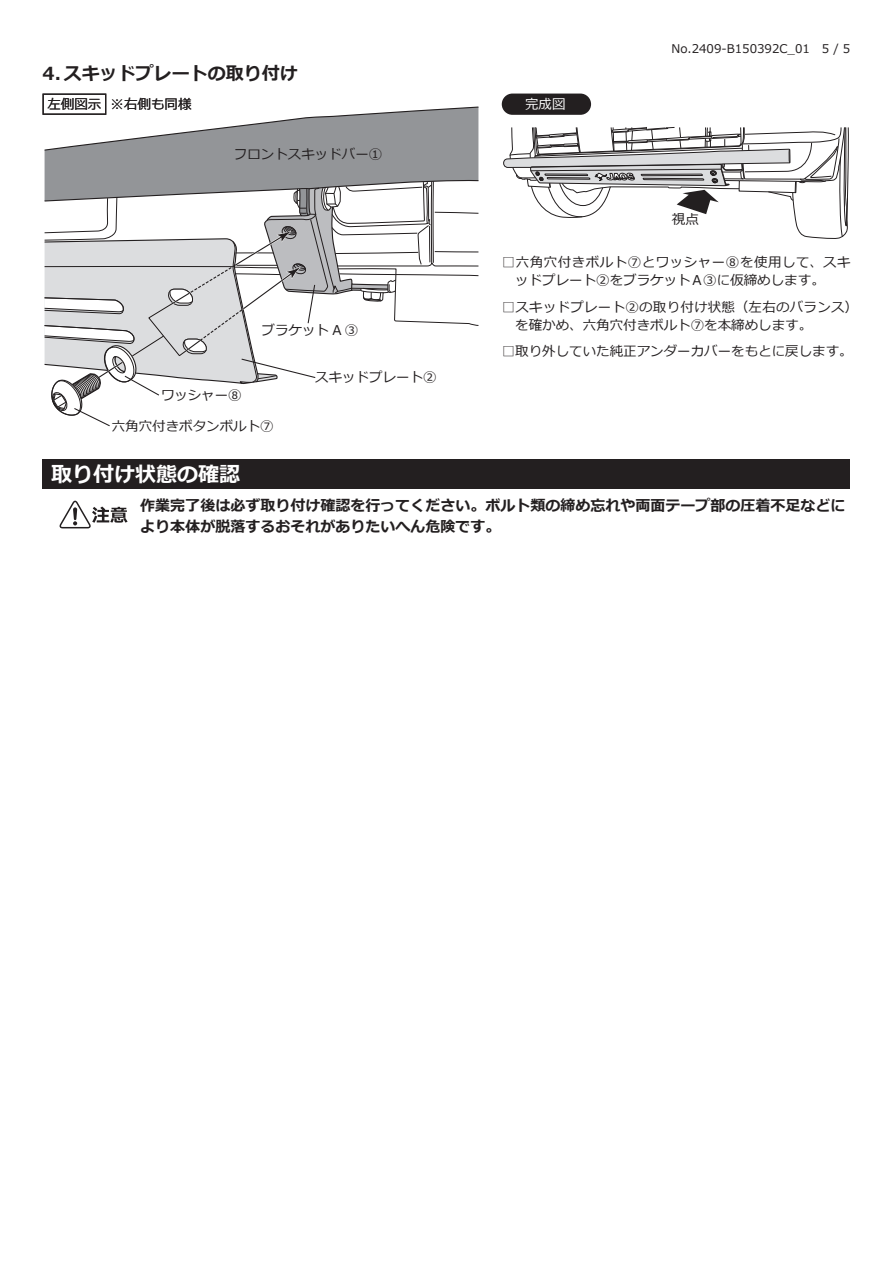
<style>
.page{position:relative;width:893px;height:1263px;background:#fff}
.page>*{position:absolute;margin:0;border:0;box-sizing:border-box;transform-origin:0 0}
.t1{font:700 21px "Meiryo";color:#fff}
.t2{font:700 18px "Meiryo";color:#231f20}
.t3{font:700 15px/21px "Meiryo";color:#231f20}
.t4{font:13.5px/18px "Meiryo";color:#231f20}
.t5{font:13.5px/18px "Meiryo";letter-spacing:.04em;color:#231f20}
.t6{font:13.5px "Meiryo";color:#fff}
.t7{font:12px "Meiryo";color:#231f20}
</style>
<div class="page">
<div style="left:43px;top:459px;width:807px;height:30px;background:#231f20"></div>
<svg style="left:60px;top:501px;width:68px;height:27px"></svg>
<div style="left:45px;top:151px;width:433px;height:28px;background:#939598"></div>
<svg style="left:44px;top:106px;width:435px;height:45px"></svg>
<div style="left:502px;top:94px;width:89px;height:21px;background:#231f20;border-radius:11px"></div>
<svg style="left:503px;top:127px;width:346px;height:112px"></svg>
<div style="left:43px;top:94px;width:63px;height:21px;border:1px solid #231f20"></div>
<svg style="left:44px;top:179px;width:435px;height:248px"></svg>
<p class="t2" style="left:43px;top:60px;width:257px">4. スキッドプレートの取り付け</p>
<p class="t4" style="left:47px;top:96px;width:55px">左側図示</p>
<p class="t4" style="left:111px;top:96px;width:82px">※右側も同様</p>
<p class="t4" style="left:234px;top:146px;width:150px">フロントスキッドバー1</p>
<p class="t4" style="left:261px;top:322px;width:98px">ブラケット A 3</p>
<p class="t4" style="left:315px;top:369px;width:123px">スキッドプレート2</p>
<p class="t4" style="left:112px;top:418px;width:163px">六角穴付きボタンボルト7</p>
<p class="t4" style="left:161px;top:387px;width:82px">ワッシャー8</p>
<p class="t6" style="left:525px;top:95px;width:42px">完成図</p>
<p class="t7" style="left:672px;top:40px;width:140px">No.2409-B150392C_01</p>
<p class="t7" style="left:822px;top:40px;width:30px">5 5/</p>
<p class="t4" style="left:672px;top:211px;width:28px">視点</p>
<p class="t5" style="left:515px;top:254px;width:337px;text-indent:-14px">□六角穴付きボルト⑦とワッシャー⑧を使用して、スキッドプレート②をブラケットA③に仮締めします。</p>
<p class="t4" style="left:515px;top:298px;width:344px;text-indent:-14px">□スキッドプレート②の取り付け状態（左右のバランス(を確かめ、六角穴付きボルト⑦を本締めします。</p>
<p class="t4" style="left:502px;top:343px;width:352px">□取り外していた純正アンダーカバーをもとに戻します。</p>
<p class="t1" style="left:51px;top:460px;width:190px">取り付け状態の確認</p>
<p class="t3" style="left:140px;top:495px;width:706px">作業完了後は必ず取り付け確認を行ってください。ボルト類の締め忘れや両面テープ部の圧着不足などにより本体が脱落するおそれがありたいへん危険です。</p>
</div>
